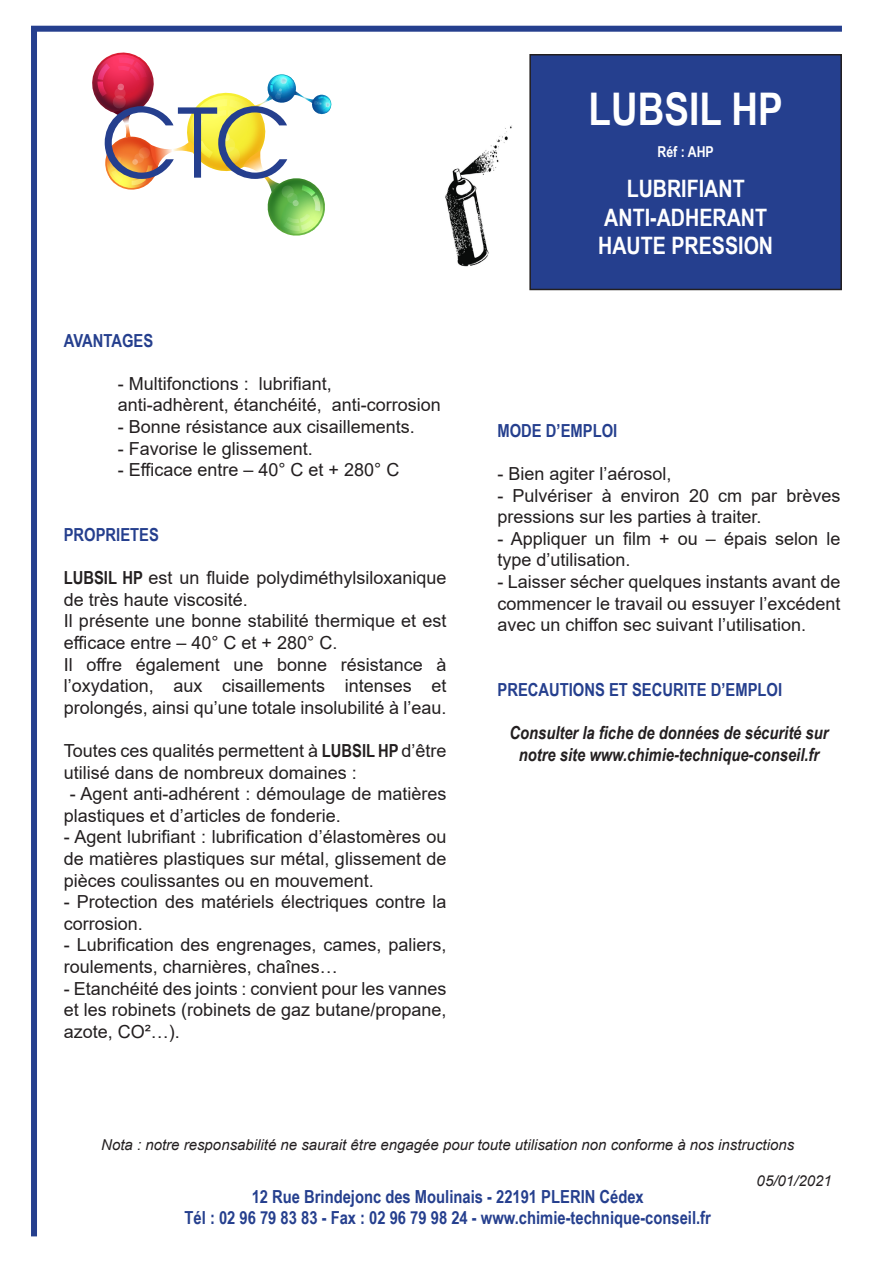
<style>
.page{position:relative;width:893px;height:1263px;background:#fff}
.page>*{position:absolute;margin:0;border:0;box-sizing:border-box;transform-origin:0 0}
.t1{font:700 45px "Arial Narrow";color:#fff}
.t2{font:700 24px "Arial Narrow";color:#fff}
.t3{font:18px/21.6px "Arial";color:#231f20}
.t4{font:700 18px "Arial Narrow";color:#253f8e}
.t5{font:italic 700 18px/21.6px "Arial Narrow";color:#231f20;text-align:center}
.t6{font:italic 15px "Arial";color:#231f20}
.t7{font:700 15px "Arial Narrow";color:#fff}
.s1{font-family:"Arial Narrow";font-weight:700}
</style>
<div class="page">
<div style="left:530px;top:55px;width:311px;height:234px;background:#253f8e"></div>
<div style="left:529px;top:54px;width:313px;height:236px;border:2px solid #231f20"></div>
<div style="left:31px;top:26px;width:811px;height:6px;background:#253f8e"></div>
<div style="left:31px;top:29px;width:6px;height:1207px;background:#253f8e"></div>
<img style="left:92px;top:52px;width:240px;height:184px">
<img style="left:445px;top:125px;width:67px;height:142px">
<p class="t4" style="left:64px;top:327px;width:91px">AVANTAGES</p>
<p class="t3" style="left:118px;top:372px;width:216px">- Multifonctions : lubrifiant,</p>
<p class="t3" style="left:118px;top:394px;width:325px">anti-adhèrent, étanchéité, anti-corrosion</p>
<p class="t3" style="left:118px;top:416px;width:299px">- Bonne résistance aux cisaillements.</p>
<p class="t3" style="left:118px;top:437px;width:197px">- Favorise le glissement.</p>
<p class="t3" style="left:118px;top:459px;width:283px">- Efficace entre – 40° C et + 280° C</p>
<p class="t4" style="left:64px;top:521px;width:97px">PROPRIETES</p>
<p class="t3" style="left:64px;top:567px;width:384px"><span class="s1">LUBSIL HP</span> est un fluide polydiméthylsiloxanique de très haute viscosité.</p>
<p class="t3" style="left:64px;top:610px;width:384px">Il présente une bonne stabilité thermique et est efficace entre – 40° C et + 280° C.</p>
<p class="t3" style="left:64px;top:653px;width:384px">Il offre également une bonne résistance à</p>
<p class="t3" style="left:64px;top:675px;width:384px">l’oxydation, aux cisaillements intenses et</p>
<p class="t3" style="left:64px;top:696px;width:384px">prolongés, ainsi qu’une totale insolubilité à l’eau.</p>
<p class="t3" style="left:64px;top:740px;width:384px">Toutes ces qualités permettent à <span class="s1">LUBSIL HP</span> d’être utilisé dans de nombreux domaines :</p>
<p class="t3" style="left:64px;top:783px;width:384px;text-indent:6px">- Agent anti-adhérent : démoulage de matières plastiques et d’articles de fonderie.</p>
<p class="t3" style="left:64px;top:826px;width:384px;text-align:justify">- Agent lubrifiant : lubrification d’élastomères ou de matières plastiques sur métal, glissement de pièces coulissantes ou en mouvement.</p>
<p class="t3" style="left:64px;top:891px;width:384px">- Protection des matériels électriques contre la corrosion.</p>
<p class="t3" style="left:64px;top:934px;width:384px">- Lubrification des engrenages, cames, paliers, roulements, charnières, chaînes…</p>
<p class="t3" style="left:64px;top:977px;width:384px;text-align:justify">- Etanchéité des joints : convient pour les vannes et les robinets (robinets de gaz butane/propane, azote, CO²…).</p>
<p class="t1" style="left:589px;top:75px;width:196px">LUBSIL HP</p>
<p class="t7" style="left:658px;top:141px;width:58px">Réf : AHP</p>
<p class="t2" style="left:627px;top:170px;width:120px">LUBRIFIANT</p>
<p class="t2" style="left:604px;top:199px;width:164px">ANTI-ADHERANT</p>
<p class="t2" style="left:598px;top:228px;width:176px">HAUTE PRESSION</p>
<p class="t4" style="left:497px;top:417px;width:121px">MODE D’EMPLOI</p>
<p class="t3" style="left:497px;top:463px;width:176px">- Bien agiter l’aérosol,</p>
<p class="t3" style="left:497px;top:484px;width:344px">- Pulvériser à environ 20 cm par brèves pressions sur les parties à traiter.</p>
<p class="t3" style="left:497px;top:528px;width:344px">- Appliquer un film + ou – épais selon le type d’utilisation.</p>
<p class="t3" style="left:497px;top:571px;width:344px;text-align:justify">- Laisser sécher quelques instants avant de commencer le travail ou essuyer l’excédent avec un chiffon sec suivant l’utilisation.</p>
<p class="t4" style="left:497px;top:676px;width:286px">PRECAUTIONS ET SECURITE D’EMPLOI</p>
<p class="t5" style="left:509px;top:721px;width:321px">Consulter la fiche de données de sécurité sur notre site www.chimie-technique-conseil.fr</p>
<p class="t6" style="left:101px;top:1134px;width:694px">Nota : notre responsabilité ne saurait être engagée pour toute utilisation non conforme à nos instructions</p>
<p class="t6" style="left:757px;top:1170px;width:77px">05/01/2021</p>
<p class="t4" style="left:252px;top:1183px;width:394px">12 Rue Brindejonc des Moulinais - 22191 PLERIN Cédex</p>
<p class="t4" style="left:185px;top:1204px;width:528px">Tél : 02 96 79 83 83 - Fax : 02 96 79 98 24 - www.chimie-technique-conseil.fr</p>
</div>
